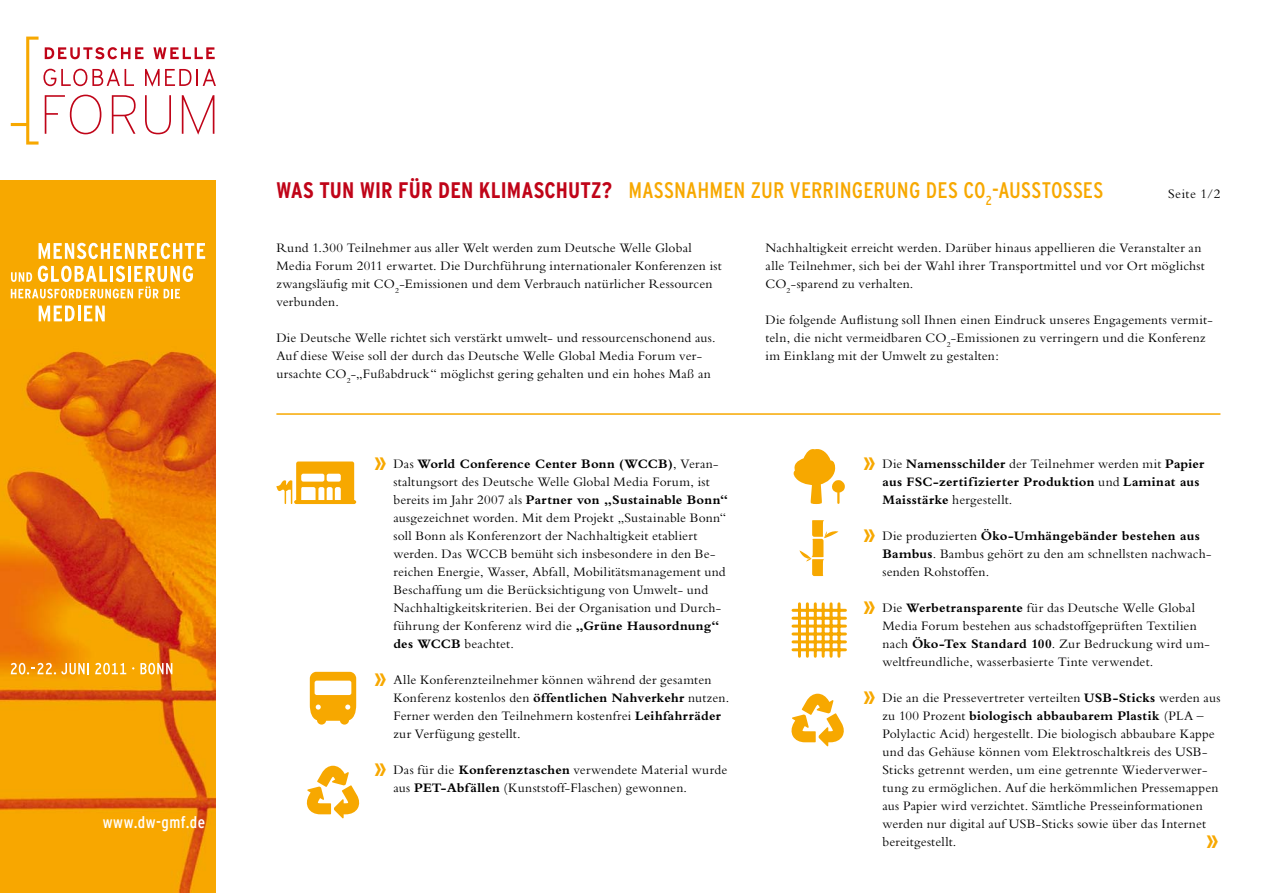
<style>
.page{position:relative;width:1263px;height:893px;background:#fff}
.page>*{position:absolute;margin:0;border:0;box-sizing:border-box;transform-origin:0 0}
.t1{font:700 condensed 24px "Interstate DW Line";color:#f7a800}
.t2{font:condensed 22.5px "Interstate DW Line";letter-spacing:.005em;color:#f7a800}
.t3{font:condensed 16.5px "Interstate DW Line";letter-spacing:.03em;color:#fff}
.t4{font:13.5px/18px "Bembo";letter-spacing:.015em;color:#000}
.t5{font:700 13.5px/18px "Bembo";letter-spacing:.02em;color:#000}
.s1{font-weight:700;color:#c00418}
.s2{font-family:"Interstate DW Line";font-weight:700;font-stretch:condensed;font-size:24px;color:#f7a800}
.s3{font-weight:700}
.s4{font-family:"Interstate DW Line";font-stretch:condensed;font-size:24px;color:#f7a800}
.s5{font-weight:400}
</style>
<div class="page">
<div style="left:0;top:180px;width:216px;height:713px;background:#f7a800"></div>
<img style="left:0;top:351px;width:216px;height:542px">
<svg style="left:11px;top:37px;width:205px;height:108px"></svg>
<svg style="left:306px;top:766px;width:54px;height:53px"></svg>
<svg style="left:791px;top:694px;width:53px;height:53px"></svg>
<svg style="left:276px;top:461px;width:78px;height:43px"></svg>
<hr style="left:294px;top:500px;width:62px;height:4px;background:#f7a800;border-radius:2px">
<hr style="left:798px;top:604px;width:3px;height:52px;background:#f7a800">
<hr style="left:806px;top:604px;width:3px;height:52px;background:#f7a800">
<hr style="left:814px;top:604px;width:3px;height:52px;background:#f7a800">
<hr style="left:822px;top:604px;width:3px;height:52px;background:#f7a800">
<hr style="left:829px;top:604px;width:3px;height:52px;background:#f7a800">
<hr style="left:837px;top:604px;width:3px;height:52px;background:#f7a800">
<hr style="left:793px;top:609px;width:52px;height:3px;background:#f7a800">
<hr style="left:793px;top:617px;width:52px;height:3px;background:#f7a800">
<hr style="left:793px;top:625px;width:52px;height:3px;background:#f7a800">
<hr style="left:793px;top:632px;width:52px;height:3px;background:#f7a800">
<hr style="left:793px;top:640px;width:52px;height:3px;background:#f7a800">
<hr style="left:793px;top:648px;width:52px;height:3px;background:#f7a800">
<hr style="left:276px;top:413px;width:944px;height:2px;background:#f7a800">
<svg style="left:799px;top:520px;width:39px;height:56px"></svg>
<div style="left:317px;top:711px;width:9px;height:14px;background:#f7a800;border-radius:5px"></div>
<div style="left:340px;top:711px;width:9px;height:14px;background:#f7a800;border-radius:5px"></div>
<svg style="left:310px;top:672px;width:46px;height:49px"></svg>
<svg style="left:39px;top:243px;width:166px;height:16px"></svg>
<svg style="left:11px;top:266px;width:182px;height:32px"></svg>
<svg style="left:39px;top:306px;width:66px;height:16px"></svg>
<svg style="left:11px;top:663px;width:78px;height:11px"></svg>
<svg style="left:95px;top:663px;width:31px;height:11px"></svg>
<svg style="left:140px;top:663px;width:32px;height:11px"></svg>
<svg style="left:793px;top:449px;width:52px;height:55px"></svg>
<p class="t3" style="left:103px;top:813px;width:104px">www.dw-gmf.de</p>
<h2 class="t2" style="left:276px;top:178px;width:828px"><span class="s1">WAS TUN WIR FÜR DEN KLIMASCHUTZ?</span> MASSNAHMEN ZUR VERRINGERUNG DES CO<sub>2</sub>-AUSSTOSSES</h2>
<p class="t4" style="left:1168px;top:185px;width:54px">Seite 1/2</p>
<p class="t4" style="left:276px;top:239px;width:447px">Rund 1.300 Teilnehmer aus aller Welt werden zum Deutsche Welle Global Media Forum 2011 erwartet. Die Durchführung internationaler Konferenzen ist zwangsläufig mit CO<sub>2</sub>-Emissionen und dem Verbrauch natürlicher Ressourcen verbunden.</p>
<p class="t4" style="left:276px;top:329px;width:441px">Die Deutsche Welle richtet sich verstärkt umwelt- und ressourcenschonend aus.<br>Auf diese Weise soll der durch das Deutsche Welle Global Media Forum ver&shy;ursachte CO<sub>2</sub>-„Fußabdruck“ möglichst gering gehalten und ein hohes Maß an</p>
<p class="t4" style="left:765px;top:239px;width:441px">Nachhaltigkeit erreicht werden. Darüber hinaus appellieren die Veranstalter an alle Teilnehmer, sich bei der Wahl ihrer Transportmittel und vor Ort möglichst<br>CO<sub>2</sub>-sparend zu verhalten.</p>
<p class="t4" style="left:765px;top:311px;width:449px">Die folgende Auflistung soll Ihnen einen Eindruck unseres Engagements vermit&shy;teln, die nicht vermeidbaren CO<sub>2</sub>-Emissionen zu verringern und die Konferenz im Einklang mit der Umwelt zu gestalten:</p>
<p class="t4" style="left:393px;top:455px;width:336px;text-indent:-19px"><span class="s2">»</span> Das <span class="s3">World Conference Center Bonn (WCCB)</span>, Veran&shy;staltungsort des Deutsche Welle Global Media Forum, ist bereits im Jahr 2007 als <span class="s3">Partner von „Sustainable Bonn“ </span>ausgezeichnet worden. Mit dem Projekt „Sustainable Bonn“ soll Bonn als Konferenzort der Nachhaltigkeit etabliert werden. Das WCCB bemüht sich insbesondere in den Be&shy;reichen Energie, Wasser, Abfall, Mobilitätsmanagement und Beschaffung um die Berücksichtigung von Umwelt- und Nachhaltigkeitskriterien. Bei der Organisation und Durch&shy;führung der Konferenz wird die <span class="s3">„Grüne Hausordnung“ des WCCB</span> beachtet.</p>
<p class="t4" style="left:393px;top:671px;width:337px;text-indent:-19px"><span class="s2">»</span> Alle Konferenzteilnehmer können während der gesamten Konferenz kostenlos den <span class="s3">öffentlichen Nahverkehr</span> nutzen.<br>Ferner werden den Teilnehmern kostenfrei <span class="s3">Leihfahrräder </span>zur Verfügung gestellt.</p>
<p class="t4" style="left:393px;top:761px;width:335px;text-indent:-19px"><span class="s2">»</span> Das für die <span class="s3">Konferenztaschen</span> verwendete Material wurde aus <span class="s3">PET-Abfällen</span> (Kunststoff-Flaschen) gewonnen.</p>
<p class="t5" style="left:882px;top:455px;width:324px;text-indent:-19px"><span class="s4">»</span> <span class="s5">Die</span> Namensschilder <span class="s5">der Teilnehmer werden mit</span> Papier aus FSC-zertifizierter Produktion <span class="s5">und</span> Laminat aus<br>Maisstärke <span class="s5">hergestellt.</span></p>
<p class="t4" style="left:882px;top:527px;width:330px;text-indent:-19px"><span class="s2">»</span> Die produzierten <span class="s3">Öko-Umhängebänder bestehen aus<br>Bambus</span>. Bambus gehört zu den am schnellsten nachwach&shy;senden Rohstoffen.</p>
<p class="t4" style="left:882px;top:599px;width:329px;text-indent:-19px"><span class="s2">»</span> Die <span class="s3">Werbetransparente</span> für das Deutsche Welle Global Media Forum bestehen aus schadstoffgeprüften Textilien nach <span class="s3">Öko-Tex Standard 100</span>. Zur Bedruckung wird um&shy;weltfreundliche, wasserbasierte Tinte verwendet.</p>
<p class="t4" style="left:882px;top:689px;width:339px;text-indent:-19px"><span class="s2">»</span> Die an die Pressevertreter verteilten <span class="s3">USB-Sticks</span> werden aus zu 100 Prozent <span class="s3">biologisch abbaubarem Plastik</span> (PLA – Polylactic Acid) hergestellt. Die biologisch abbaubare Kappe und das Gehäuse können vom Elektroschaltkreis des USB-Sticks getrennt werden, um eine getrennte Wiederverwer&shy;tung zu ermöglichen. Auf die herkömmlichen Pressemappen aus Papier wird verzichtet. Sämtliche Presseinformationen werden nur digital auf USB-Sticks sowie über das Internet bereitgestellt.</p>
<h1 class="t1" style="left:1206px;top:826px;width:14px">»</h1>
</div>
